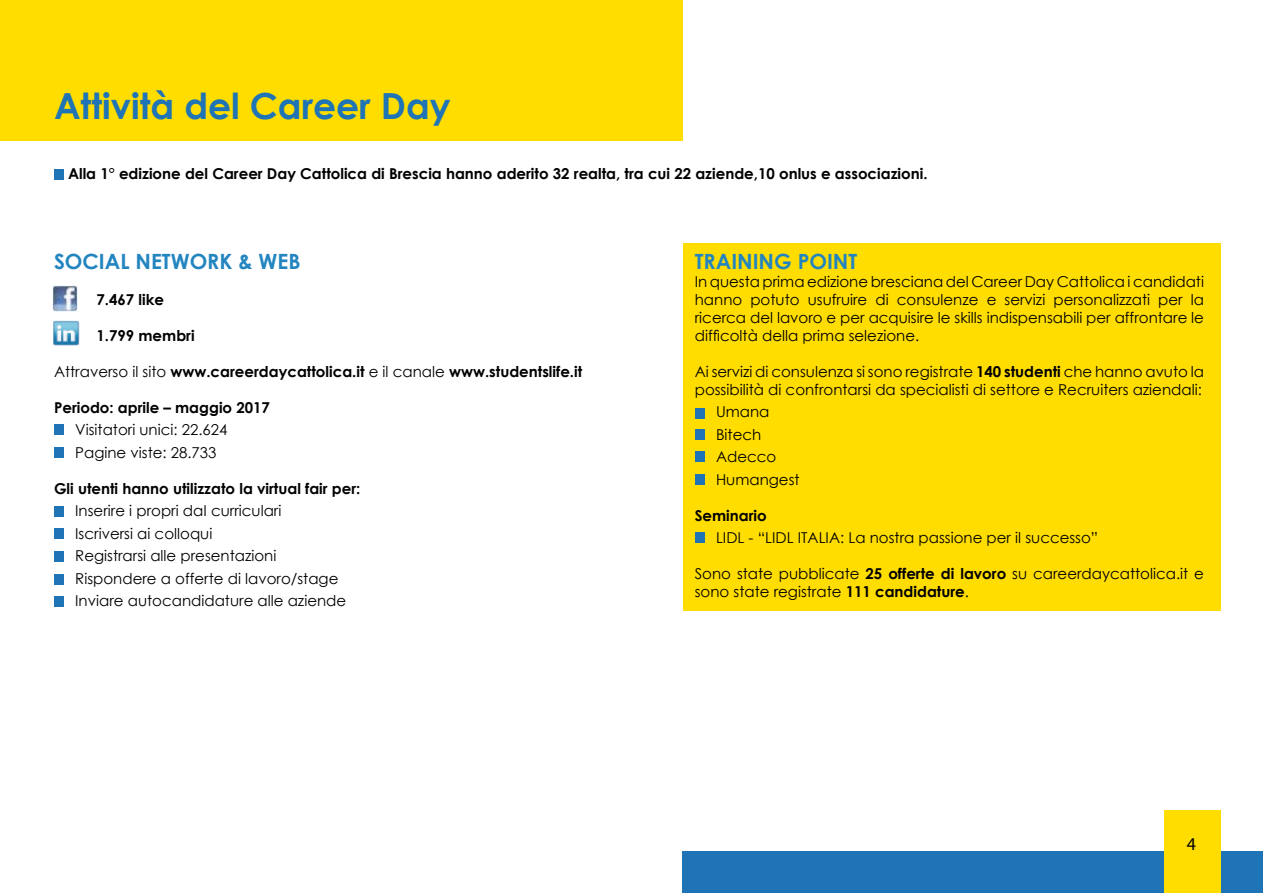
<style>
.page{position:relative;width:1263px;height:893px;background:#fff}
.page>*{position:absolute;margin:0;border:0;box-sizing:border-box;transform-origin:0 0}
.t1{font:700 36px "Century Gothic";color:#1e74b5}
.t2{font:700 21px "Century Gothic";color:#2385c0}
.t3{font:18px "Myriad Pro";color:#000}
.t4{font:15px/22.5px "Century Gothic";color:#000}
.t5{font:700 15px "Century Gothic";color:#000}
.s1{font-weight:400}
.s2{font-weight:700}
</style>
<div class="page">
<div style="left:683px;top:851px;width:580px;height:42px;background:#1e74b5"></div>
<div style="left:1164px;top:811px;width:56px;height:82px;background:#fd0"></div>
<div style="left:0;top:0;width:683px;height:140px;background:#fd0"></div>
<div style="left:54px;top:169px;width:10px;height:10px;background:#1e74b5"></div>
<div style="left:54px;top:425px;width:10px;height:10px;background:#1e74b5"></div>
<div style="left:54px;top:448px;width:10px;height:10px;background:#1e74b5"></div>
<div style="left:54px;top:506px;width:10px;height:10px;background:#1e74b5"></div>
<div style="left:54px;top:529px;width:10px;height:10px;background:#1e74b5"></div>
<div style="left:54px;top:551px;width:10px;height:10px;background:#1e74b5"></div>
<div style="left:54px;top:574px;width:10px;height:10px;background:#1e74b5"></div>
<div style="left:54px;top:597px;width:10px;height:10px;background:#1e74b5"></div>
<img style="left:52px;top:286px;width:26px;height:25px">
<img style="left:53px;top:320px;width:27px;height:26px">
<div style="left:683px;top:243px;width:537px;height:368px;background:#fd0"></div>
<div style="left:695px;top:408px;width:10px;height:10px;background:#1e74b5"></div>
<div style="left:695px;top:429px;width:10px;height:11px;background:#1e74b5"></div>
<div style="left:695px;top:452px;width:10px;height:10px;background:#1e74b5"></div>
<div style="left:695px;top:474px;width:10px;height:10px;background:#1e74b5"></div>
<div style="left:695px;top:533px;width:10px;height:10px;background:#1e74b5"></div>
<h1 class="t1" style="left:54px;top:79px;width:398px">Attività del Career Day</h1>
<p class="t5" style="left:68px;top:162px;width:861px">Alla 1° edizione del Career Day Cattolica di Brescia hanno aderito 32 realta, tra cui 22 aziende,10 onlus e associazioni.</p>
<h2 class="t2" style="left:54px;top:245px;width:248px">SOCIAL NETWORK &amp; WEB</h2>
<p class="t5" style="left:97px;top:288px;width:69px">7.467 like</p>
<p class="t5" style="left:97px;top:324px;width:100px">1.799 membri</p>
<p class="t5" style="left:54px;top:360px;width:530px"><span class="s1">Attraverso il sito</span> www.careerdaycattolica.it <span class="s1">e il canale</span> www.studentslife.it</p>
<p class="t5" style="left:54px;top:396px;width:217px">Periodo: aprile – maggio 2017</p>
<p class="t4" style="left:75px;top:418px;width:154px">Visitatori unici: 22.624<br>Pagine viste: 28.733</p>
<p class="t5" style="left:54px;top:477px;width:308px">Gli utenti hanno utilizzato la virtual fair per:</p>
<p class="t4" style="left:75px;top:499px;width:273px">Inserire i propri daI curriculari<br>Iscriversi ai colloqui<br>Registrarsi alle presentazioni Rispondere a offerte di lavoro/stage Inviare autocandidature alle aziende</p>
<h2 class="t2" style="left:695px;top:245px;width:164px">TRAINING POINT</h2>
<p class="t4" style="left:695px;top:272px;width:511px;line-height:18px;text-align:justify">In questa prima edizione bresciana del Career Day Cattolica i candidati hanno potuto usufruire di consulenze e servizi personalizzati per la ricerca del lavoro e per acquisire le skills indispensabili per affrontare le difficoltà della prima selezione.</p>
<p class="t4" style="left:695px;top:362px;width:511px;line-height:18px">Ai servizi di consulenza si sono registrate <span class="s2">140 studenti</span> che hanno avuto la possibilità di confrontarsi da specialisti di settore e Recruiters aziendali:</p>
<p class="t4" style="left:716px;top:400px;width:85px">Umana<br>Bitech<br>Adecco<br>Humangest</p>
<p class="t5" style="left:695px;top:504px;width:73px">Seminario</p>
<p class="t4" style="left:716px;top:526px;width:384px">LIDL - “LIDL ITALIA: La nostra passione per il successo”</p>
<p class="t4" style="left:695px;top:564px;width:511px;line-height:18px">Sono state pubblicate <span class="s2">25 offerte di lavoro</span> su careerdaycattolica.it e sono state registrate <span class="s2">111 candidature</span>.</p>
<p class="t3" style="left:1187px;top:832px;width:11px">4</p>
</div>
